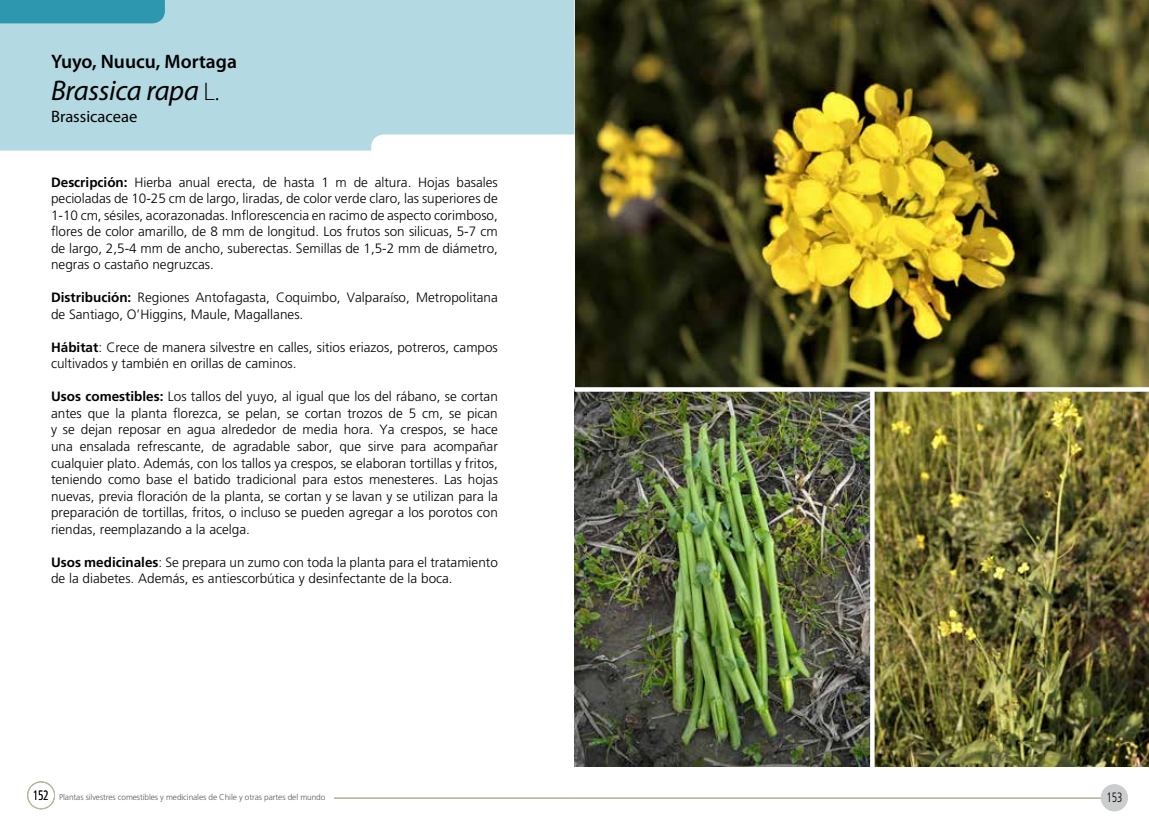
<style>
.page{position:relative;width:1149px;height:830px;background:#fff}
.page>*{position:absolute;margin:0;border:0;box-sizing:border-box;transform-origin:0 0}
.t1{font:italic 28.5px "Myriad Pro";letter-spacing:-.01em;color:#000}
.t2{font:600 19.5px "Myriad Pro";color:#000}
.t3{font:16.5px "Myriad Pro";color:#000}
.t4{font:300 13.5px/16.5px "Frutiger LT Std";color:#000}
.t5{font:300 condensed 13.5px "Frutiger LT Std";color:#000;scale:.81 1}
.t6{font:300 8.25px "Frutiger LT Std";letter-spacing:-.01em;color:#58595b}
.s1{font-weight:300;font-style:normal;font-size:25.5px}
.s2{font-weight:700}
.s3{font-stretch:condensed;font-size:13.5px;color:#000}
</style>
<div class="page">
<div style="left:27px;top:781px;width:28px;height:27px;border:1px solid #bcbec0;border-radius:50%"></div>
<div style="left:1100px;top:784px;width:27px;height:26px;background:#cbcdce;border-radius:50%"></div>
<hr style="left:334px;top:797px;width:240px;height:1px;background:#bcbec0">
<hr style="left:574px;top:797px;width:526px;height:1px;background:#bcbec0">
<svg style="left:0;top:0;width:574px;height:150px;background:#afd8e0"></svg>
<img style="left:574px;top:0;width:574px;height:765px">
<svg style="left:574px;top:387px;width:574px;height:4px"></svg>
<svg style="left:869px;top:389px;width:5px;height:378px"></svg>
<h2 class="t2" style="left:51px;top:51px;width:187px">Yuyo, Nuucu, Mortaga</h2>
<h1 class="t1" style="left:51px;top:75px;width:169px">Brassica rapa <span class="s1">L.</span></h1>
<p class="t3" style="left:51px;top:108px;width:88px">Brassicaceae</p>
<p class="t4" style="left:51px;top:174px;width:448px;text-align:justify"><span class="s2">Descripción:</span> Hierba anual erecta, de hasta 1 m de altura. Hojas basales pecioladas de 10-25 cm de largo, liradas, de color verde claro, las superiores de 1-10 cm, sésiles, acorazonadas. Inflorescencia en racimo de aspecto corimboso, flores de color amarillo, de 8 mm de longitud. Los frutos son silicuas, 5-7 cm de largo, 2,5-4 mm de ancho, suberectas. Semillas de 1,5-2 mm de diámetro, negras o castaño negruzcas.</p>
<p class="t4" style="left:51px;top:289px;width:448px"><span class="s2">Distribución:</span> Regiones Antofagasta, Coquimbo, Valparaíso, Metropolitana de Santiago, O’Higgins, Maule, Magallanes.</p>
<p class="t4" style="left:51px;top:339px;width:448px"><span class="s2">Hábitat</span>: Crece de manera silvestre en calles, sitios eriazos, potreros, campos cultivados y también en orillas de caminos.</p>
<p class="t4" style="left:51px;top:388px;width:448px;text-align:justify"><span class="s2">Usos comestibles:</span> Los tallos del yuyo, al igual que los del rábano, se cortan antes que la planta florezca, se pelan, se cortan trozos de 5 cm, se pican y se dejan reposar en agua alrededor de media hora. Ya crespos, se hace una ensalada refrescante, de agradable sabor, que sirve para acompañar cualquier plato. Además, con los tallos ya crespos, se elaboran tortillas y fritos, teniendo como base el batido tradicional para estos menesteres. Las hojas nuevas, previa floración de la planta, se cortan y se lavan y se utilizan para la preparación de tortillas, fritos, o incluso se pueden agregar a los porotos con riendas, reemplazando a la acelga.</p>
<p class="t4" style="left:51px;top:553px;width:448px"><span class="s2">Usos medicinales</span>: Se prepara un zumo con toda la planta para el tratamiento de la diabetes. Además, es antiescorbútica y desinfectante de la boca.</p>
<p class="t6" style="left:33px;top:791px;width:294px"><span class="s3">152</span> Plantas silvestres comestibles y medicinales de Chile y otras partes del mundo</p>
<p class="t5" style="left:1106px;top:789px;width:21px">153</p>
</div>
